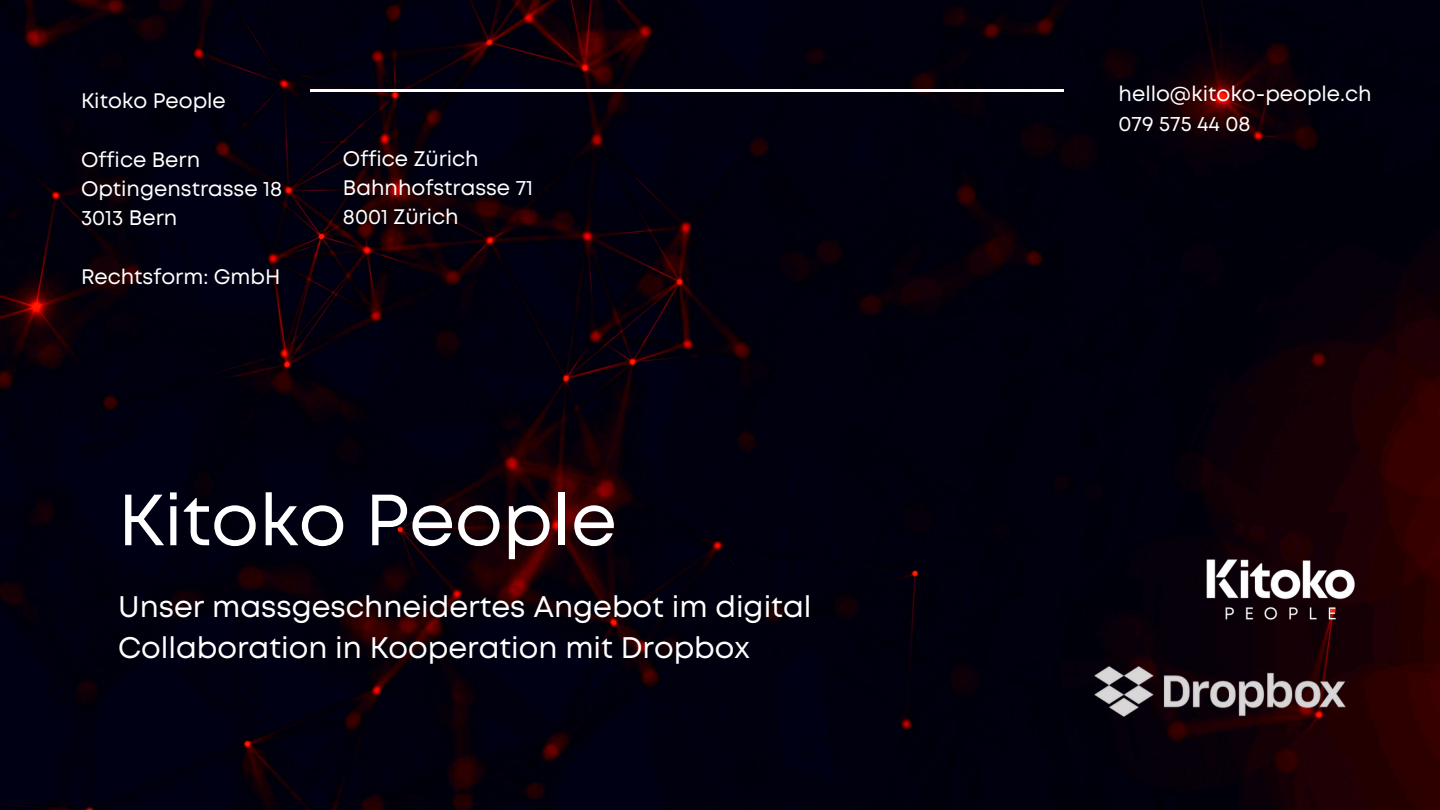
<style>
.page{position:relative;width:1440px;height:810px;background:#fff}
.page>*{position:absolute;margin:0;border:0;box-sizing:border-box;transform-origin:0 0}
.t1{font:72.2px "Mont";color:#fff}
.t2{font:29.7px/41.2px "Mont";color:#fff}
.t3{font:21px "Mont";color:#fff}
</style>
<div class="page">
<img style="left:0;top:0;width:1440px;height:810px">
<hr style="left:310px;top:89px;width:366px;height:2px;background:#fff">
<hr style="left:675px;top:89px;width:388px;height:2px;background:#fff">
<img style="left:1204px;top:548px;width:155px;height:87px">
<img style="left:1081px;top:653px;width:278px;height:76px">
<p class="t3" style="left:81px;top:93px;width:146px">Kitoko People</p>
<p class="t3" style="left:81px;top:152px;width:121px">Office Bern</p>
<p class="t3" style="left:81px;top:181px;width:203px">Optingenstrasse 18</p>
<p class="t3" style="left:81px;top:210px;width:98px">3013 Bern</p>
<p class="t3" style="left:81px;top:269px;width:201px">Rechtsform: GmbH</p>
<h2 class="t3" style="left:343px;top:151px;width:137px">Office Zürich</h2>
<p class="t3" style="left:343px;top:180px;width:192px">Bahnhofstrasse 71</p>
<p class="t3" style="left:343px;top:209px;width:117px">8001 Zürich</p>
<p class="t1" style="left:118px;top:493px;width:500px">Kitoko People</p>
<p class="t2" style="left:118px;top:588px;width:695px">Unser massgeschneidertes Angebot im digital<br>Collaboration in Kooperation mit Dropbox</p>
<p class="t3" style="left:1119px;top:86px;width:255px">hello@kitoko-people.ch</p>
<h1 class="t3" style="left:1119px;top:115px;width:133px">079 575 44 08</h1>
</div>
